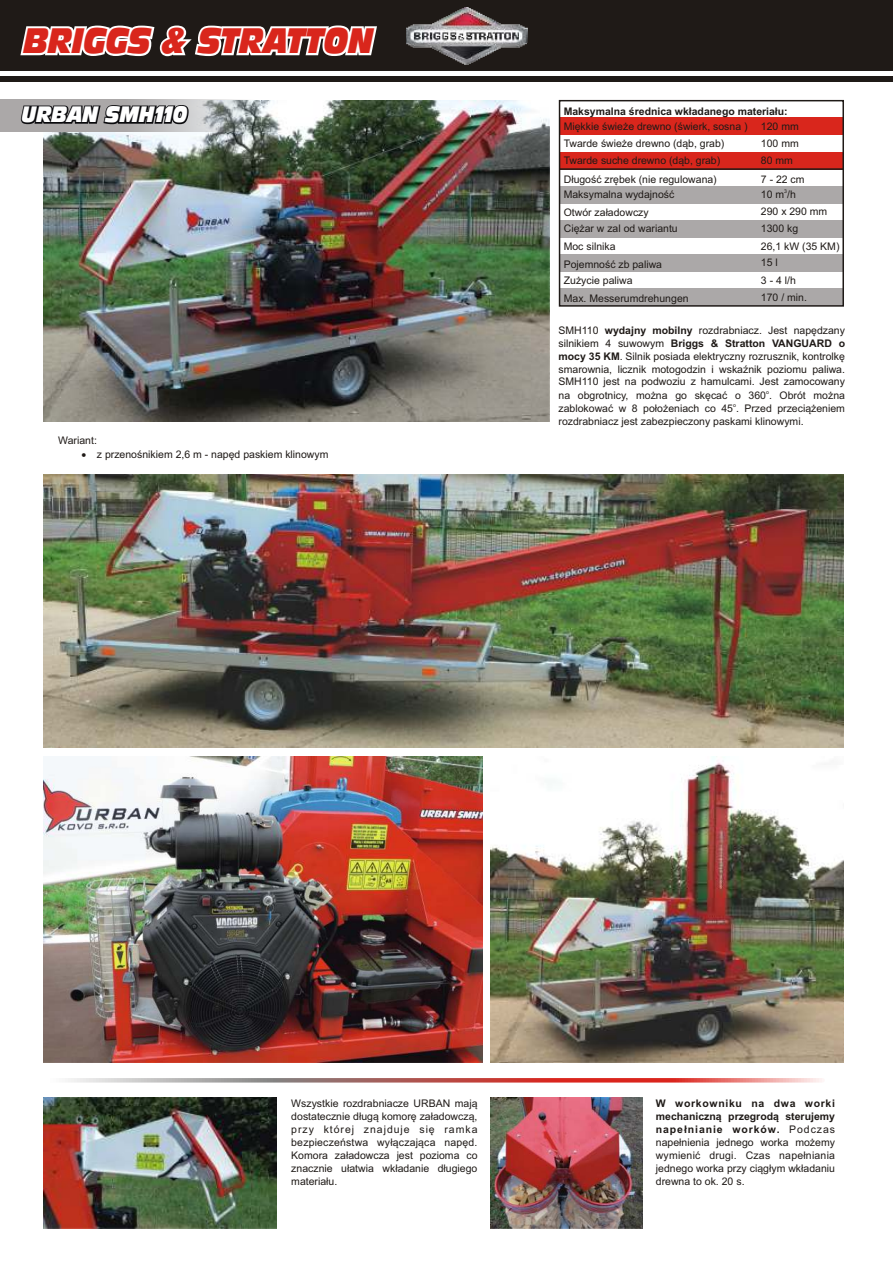
<style>
.page{position:relative;width:893px;height:1263px;background:#fff}
.page>*{position:absolute;margin:0;border:0;box-sizing:border-box;transform-origin:0 0}
.t1{font:italic 33.3px "Incised 901 AT Nord,Bold";color:#d9261c;scale:.76 1}
.t2{font:italic 21px "Incised 901 AT Nord,Bold";color:#fff;scale:.77 1}
.t3{font:10.5px/12.9px "Arial";color:#1f1a17;text-align:justify}
.t4{font:700 10.5px "Arial";color:#1f1a17}
.t5{font:5.25px "Arial";color:#1f1a17}
.s1{font-weight:700}
</style>
<div class="page">
<img style="left:44px;top:101px;width:506px;height:320px">
<svg style="left:46px;top:1078px;width:779px;height:4px;background:#c77a76"></svg>
<div style="left:0;top:0;width:893px;height:82px;background:#1f1a17"></div>
<div style="left:0;top:71px;width:893px;height:5px;background:#fff"></div>
<svg style="left:20px;top:25px;width:357px;height:31px;background:#d6d5d4"></svg>
<img style="left:406px;top:8px;width:121px;height:57px">
<img style="left:44px;top:1097px;width:233px;height:131px">
<img style="left:491px;top:1097px;width:151px;height:131px">
<img style="left:491px;top:756px;width:352px;height:306px">
<img style="left:44px;top:475px;width:799px;height:272px">
<img style="left:44px;top:756px;width:438px;height:306px">
<svg style="left:0;top:99px;width:283px;height:32px;background:#b1b2b2"></svg>
<svg style="left:21px;top:105px;width:168px;height:19px;background:#1e1e20"></svg>
<div style="left:559px;top:118px;width:284px;height:17px;background:#d9261c"></div>
<div style="left:559px;top:152px;width:284px;height:17px;background:#d9261c"></div>
<div style="left:559px;top:186px;width:284px;height:17px;background:#aba8a8"></div>
<div style="left:559px;top:220px;width:284px;height:17px;background:#aba8a8"></div>
<div style="left:559px;top:255px;width:284px;height:17px;background:#aba8a8"></div>
<div style="left:559px;top:289px;width:284px;height:17px;background:#aba8a8"></div>
<hr style="left:559px;top:168px;width:284px;height:2px;background:#1f1a17">
<div style="left:559px;top:100px;width:285px;height:207px;border:2px solid #1f1a17"></div>
<h1 class="t1" style="left:24px;top:27px;width:462px">BRIGGS &amp; STRATTON</h1>
<h2 class="t2" style="left:22px;top:106px;width:217px">URBAN SMH110</h2>
<p class="t4" style="left:564px;top:108px;width:225px">Maksymalna średnica wkładanego materiału:</p>
<p class="t3" style="left:564px;top:119px;width:185px;line-height:17px;text-align:left">Miękkie świeże drewno (świerk, sosna )<br>Twarde świeże drewno (dąb, grab)<br>Twarde suche drewno (dąb, grab)</p>
<p class="t3" style="left:564px;top:174px;width:154px">Długość zrębek (nie regulowana)</p>
<p class="t3" style="left:761px;top:119px;width:39px;line-height:17px">120 mm 100 mm 80 mm</p>
<p class="t3" style="left:761px;top:174px;width:45px">7 - 22 cm</p>
<p class="t5" style="left:784px;top:189px;width:4px">3</p>
<p class="t3" style="left:761px;top:187px;width:80px;line-height:17.1px;text-align:left">10 m /h<br>290 x 290 mm<br>1300 kg<br>26,1 kW (35 KM)<br>15 l<br>3 - 4 l/h<br>170 / min.</p>
<p class="t3" style="left:564px;top:189px;width:112px">Maksymalna wydajność</p>
<p class="t3" style="left:564px;top:207px;width:86px">Otwór załadowczy</p>
<p class="t3" style="left:564px;top:223px;width:116px">Ciężar w zal od wariantu</p>
<p class="t3" style="left:564px;top:240px;width:53px">Moc silnika</p>
<p class="t3" style="left:564px;top:258px;width:100px">Pojemność zb paliwa</p>
<p class="t3" style="left:564px;top:275px;width:70px">Zużycie paliwa</p>
<p class="t3" style="left:564px;top:293px;width:126px">Max. Messerumdrehungen</p>
<p class="t3" style="left:58px;top:435px;width:40px">Wariant:</p>
<p class="t3" style="left:82px;top:449px;width:248px">•z przenośnikiem 2,6 m - napęd paskiem klinowym</p>
<p class="t3" style="left:558px;top:325px;width:288px">SMH110 <span class="s1">wydajny mobilny</span> rozdrabniacz. Jest napędzany silnikiem 4 suwowym <span class="s1">Briggs &amp; Stratton VANGUARD o mocy 35 KM</span>. Silnik posiada elektryczny rozrusznik, kontrolkę smarownia, licznik motogodzin i wskaźnik poziomu paliwa.<br>SMH110 jest na podwoziu z hamulcami. Jest zamocowany</p>
<p class="t5" style="left:766px;top:390px;width:4px">o</p>
<p class="t3" style="left:558px;top:390px;width:288px">na obgrotnicy, można go skęcać o 360 . Obrót można</p>
<p class="t5" style="left:733px;top:403px;width:4px">o</p>
<p class="t3" style="left:558px;top:403px;width:288px">zablokować w 8 położeniach co 45 . Przed przeciążeniem rozdrabniacz jest zabezpieczony paskami klinowymi.</p>
<p class="t3" style="left:291px;top:1098px;width:188px">Wszystkie rozdrabniacze URBAN mają dostatecznie długą komorę załadowczą, przy której znajduje się ramka bezpieczeństwa wyłączająca napęd.<br>Komora załadowcza jest pozioma co znacznie ułatwia wkładanie długiego materiału.</p>
<p class="t3" style="left:656px;top:1098px;width:181px"><span class="s1">W workowniku na dwa worki mechaniczną przegrodą sterujemy napełnianie worków.</span> Podczas napełnienia jednego worka możemy wymienić drugi. Czas napełniania jednego worka przy ciągłym wkładaniu drewna to ok. 20 s.</p>
</div>
